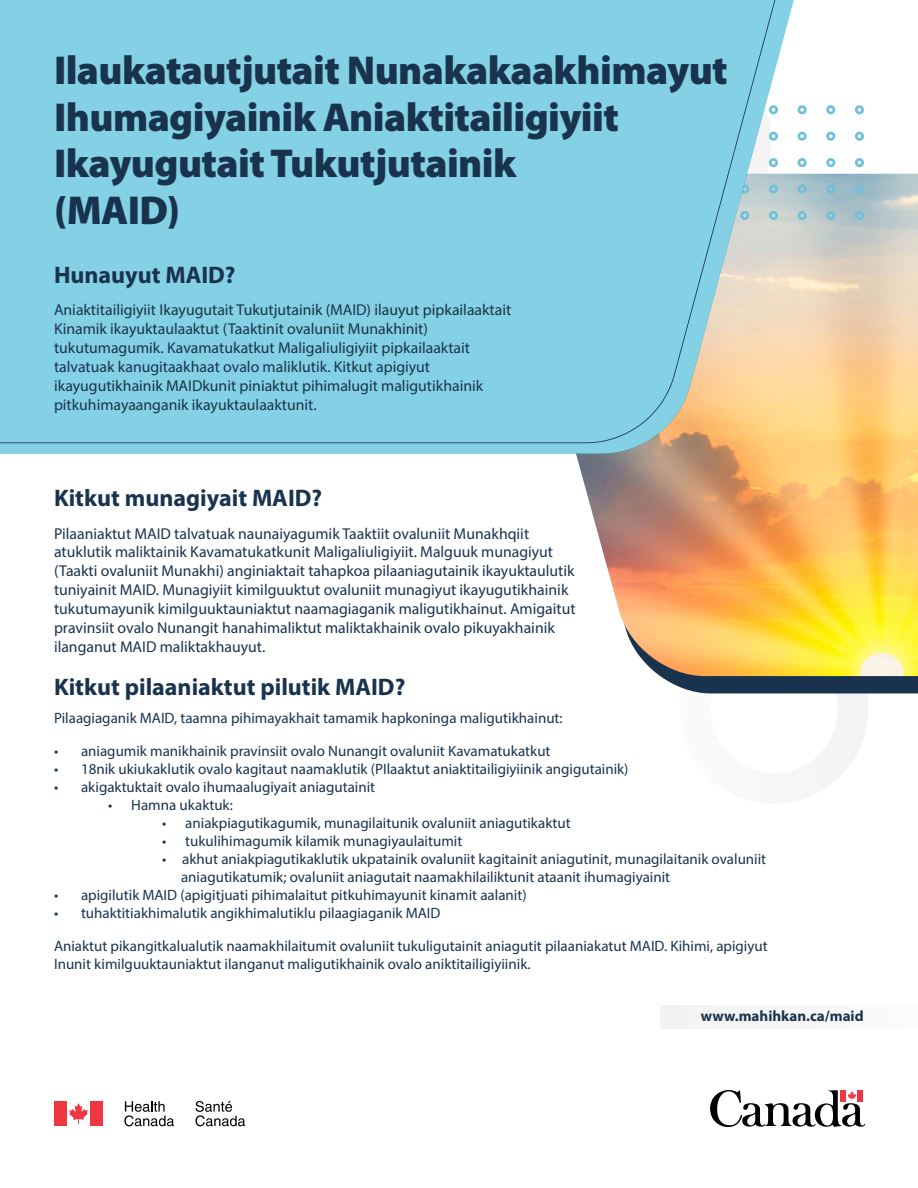
<style>
.page{position:relative;width:918px;height:1188px;background:#fff}
.page>*{position:absolute;margin:0;border:0;box-sizing:border-box;transform-origin:0 0}
.t1{font:900 40.5px/46.5px "Myriad Pro";letter-spacing:-.015em;color:#19334f}
.t2{font:700 24px "Myriad Pro";color:#19334f}
.t3{font:15.75px/18.9px "Myriad Pro";color:#19334f}
.t4{font:15px/18px "Myriad Pro";color:#19334f}
.t5{font:700 15px "Myriad Pro";color:#19334f}
</style>
<div class="page">
<svg style="left:703px;top:693px;width:165px;height:84px"></svg>
<svg style="left:660px;top:676px;width:258px;height:17px;fill:#19334f"></svg>
<img style="left:507px;top:174px;width:411px;height:502px">
<div style="left:660px;top:1005px;width:258px;height:23px;background:#f6f6f7"></div>
<svg style="left:802px;top:211px;width:5px;height:9px"></svg>
<svg style="left:826px;top:211px;width:9px;height:9px"></svg>
<svg style="left:855px;top:211px;width:9px;height:9px"></svg>
<svg style="left:802px;top:185px;width:5px;height:9px"></svg>
<svg style="left:826px;top:185px;width:9px;height:9px"></svg>
<svg style="left:855px;top:185px;width:9px;height:9px"></svg>
<svg style="left:802px;top:158px;width:5px;height:9px"></svg>
<svg style="left:826px;top:158px;width:9px;height:9px"></svg>
<svg style="left:855px;top:158px;width:9px;height:9px"></svg>
<svg style="left:802px;top:132px;width:5px;height:9px"></svg>
<svg style="left:826px;top:132px;width:9px;height:9px"></svg>
<svg style="left:855px;top:132px;width:9px;height:9px"></svg>
<svg style="left:802px;top:105px;width:5px;height:9px"></svg>
<svg style="left:826px;top:105px;width:9px;height:9px"></svg>
<svg style="left:855px;top:105px;width:9px;height:9px"></svg>
<svg style="left:0;top:0;width:802px;height:453px"></svg>
<svg style="left:0;top:0;width:787px;height:443px;fill:#84d0e4"></svg>
<svg style="left:710px;top:1090px;width:155px;height:37px"></svg>
<div style="left:54px;top:1101px;width:12px;height:25px;background:#ef3742"></div>
<svg style="left:69px;top:1103px;width:19px;height:21px"></svg>
<div style="left:91px;top:1101px;width:12px;height:25px;background:#ef3742"></div>
<svg style="left:124px;top:1101px;width:50px;height:25px"></svg>
<svg style="left:196px;top:1101px;width:49px;height:25px"></svg>
<h1 class="t1" style="left:54px;top:46px;width:675px">Ilaukatautjutait Nunakakaakhimayut<br>Ihumagiyainik Aniaktitailigiyiit<br>Ikayugutait Tukutjutainik<br>(MAID)</h1>
<h2 class="t2" style="left:54px;top:259px;width:183px">Hunauyut MAID?</h2>
<p class="t3" style="left:54px;top:300px;width:459px">Aniaktitailigiyiit Ikayugutait Tukutjutainik (MAID) ilauyut pipkailaaktait Kinamik ikayuktaulaaktut (Taaktinit ovaluniit Munakhinit) tukutumagumik. Kavamatukatkut Maligaliuligiyiit pipkailaaktait talvatuak kanugitaakhaat ovalo maliklutik. Kitkut apigiyut ikayugutikhainik MAIDkunit piniaktut pihimalugit maligutikhainik pitkuhimayaanganik ikayuktaulaaktunit.</p>
<h2 class="t2" style="left:54px;top:482px;width:270px">Kitkut munagiyait MAID?</h2>
<p class="t3" style="left:54px;top:524px;width:523px">Pilaaniaktut MAID talvatuak naunaiyagumik Taaktiit ovaluniit Munakhqiit atuklutik maliktainik Kavamatukatkunit Maligaliuligiyiit. Malguuk munagiyut (Taakti ovaluniit Munakhi) anginiaktait tahapkoa pilaaniagutainik ikayuktaulutik tuniyainit MAID. Munagiyiit kimilguuktut ovaluniit munagiyut ikayugutikhainik tukutumayunik kimilguuktauniaktut naamagiaganik maligutikhainut. Amigaitut pravinsiit ovalo Nunangit hanahimaliktut maliktakhainik ovalo pikuyakhainik ilanganut MAID maliktakhauyut.</p>
<h2 class="t2" style="left:54px;top:671px;width:353px">Kitkut pilaaniaktut pilutik MAID?</h2>
<p class="t4" style="left:54px;top:709px;width:510px">Pilaagiaganik MAID, taamna pihimayakhait tamamik hapkoninga maligutikhainut:</p>
<p class="t4" style="left:54px;top:742px;width:498px">• aniagumik manikhainik pravinsiit ovalo Nunangit ovaluniit Kavamatukatkut</p>
<p class="t4" style="left:54px;top:760px;width:576px">• 18nik ukiukaklutik ovalo kagitaut naamaklutik (PIlaaktut aniaktitailigiyiinik angigutainik)</p>
<p class="t4" style="left:54px;top:778px;width:323px">• akigaktuktait ovalo ihumaalugiyait aniagutainit</p>
<p class="t4" style="left:108px;top:796px;width:126px">• Hamna ukaktuk:</p>
<p class="t4" style="left:162px;top:814px;width:410px">• aniakpiagutikagumik, munagilaitunik ovaluniit aniagutikaktut</p>
<p class="t4" style="left:162px;top:832px;width:302px">• tukulihimagumik kilamik munagiyaulaitumit</p>
<p class="t4" style="left:181px;top:850px;width:587px;text-indent:-19px">• akhut aniakpiagutikaklutik ukpatainik ovaluniit kagitainit aniagutinit, munagilaitanik ovaluniit aniagutikatumik; ovaluniit aniagutait naamakhilailiktunit ataanit ihumagiyainit</p>
<p class="t4" style="left:54px;top:886px;width:474px">• apigilutik MAID (apigitjuati pihimalaitut pitkuhimayunit kinamit aalanit)</p>
<p class="t4" style="left:54px;top:904px;width:388px">• tuhaktitiakhimalutik angikhimalutiklu pilaagiaganik MAID</p>
<p class="t4" style="left:54px;top:937px;width:715px">Aniaktut pikangitkalualutik naamakhilaitumit ovaluniit tukuligutainit aniagutit pilaaniakatut MAID. Kihimi, apigiyut<br>Inunit kimilguuktauniaktut ilanganut maligutikhainik ovalo aniktitailigiyiinik.</p>
<p class="t5" style="left:701px;top:1006px;width:164px">www.mahihkan.ca/maid</p>
</div>
